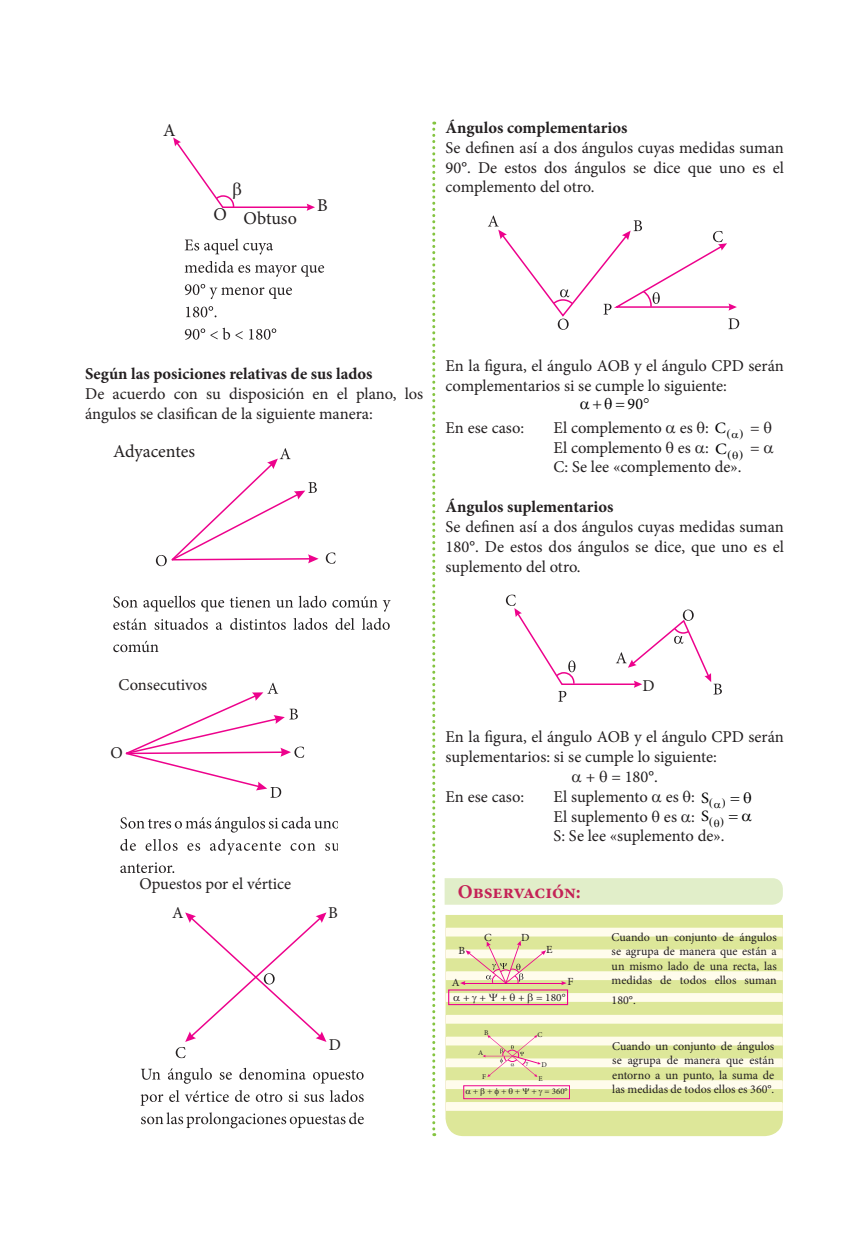
<style>
.page{position:relative;width:868px;height:1234px;background:#fff}
.page>*{position:absolute;margin:0;border:0;box-sizing:border-box;transform-origin:0 0}
.t1{font:700 19.5px "Minion Pro";letter-spacing:-.005em;color:#c42256}
.t2{font:18px "Minion Pro";color:#231f20}
.t3{font:16.5px/19.8px "Minion Pro";color:#231f20}
.t4{font:700 16.5px "Minion Pro";color:#231f20}
.t5{font:16.2px "Minion Pro";color:#000}
.t6{font:12px/14.4px "Minion Pro";color:#231f20;text-align:justify}
.t7{font:10.95px "Minion Pro";color:#231f20;scale:1.05 1}
.t8{font:8.7px "Minion Pro";color:#231f20}
.t9{font:7.2px "Minion Pro";color:#231f20}
.s1{font-size:15.75px;color:#000}
</style>
<div class="page">
<svg style="left:432px;top:122px;width:3px;height:1013px"></svg>
<svg style="left:185px;top:238px;width:88px;height:16px"></svg>
<svg style="left:185px;top:261px;width:139px;height:16px"></svg>
<svg style="left:185px;top:284px;width:107px;height:15px"></svg>
<svg style="left:186px;top:306px;width:30px;height:11px"></svg>
<svg style="left:185px;top:327px;width:57px;height:12px"></svg>
<svg style="left:249px;top:328px;width:27px;height:11px"></svg>
<svg style="left:326px;top:552px;width:9px;height:11px"></svg>
<svg style="left:156px;top:448px;width:162px;height:118px"></svg>
<svg style="left:113px;top:596px;width:24px;height:11px"></svg>
<svg style="left:201px;top:600px;width:23px;height:11px"></svg>
<svg style="left:230px;top:596px;width:40px;height:11px"></svg>
<svg style="left:276px;top:595px;width:50px;height:12px"></svg>
<svg style="left:143px;top:595px;width:52px;height:16px"></svg>
<svg style="left:332px;top:596px;width:45px;height:11px"></svg>
<svg style="left:383px;top:600px;width:7px;height:11px"></svg>
<svg style="left:113px;top:618px;width:33px;height:11px"></svg>
<svg style="left:154px;top:618px;width:54px;height:11px"></svg>
<svg style="left:216px;top:622px;width:6px;height:7px"></svg>
<svg style="left:230px;top:618px;width:56px;height:11px"></svg>
<svg style="left:293px;top:618px;width:34px;height:11px"></svg>
<svg style="left:335px;top:618px;width:19px;height:11px"></svg>
<svg style="left:362px;top:618px;width:27px;height:11px"></svg>
<svg style="left:113px;top:640px;width:45px;height:12px"></svg>
<svg style="left:125px;top:682px;width:179px;height:115px"></svg>
<svg style="left:120px;top:816px;width:217px;height:16px"></svg>
<svg style="left:120px;top:839px;width:16px;height:11px"></svg>
<svg style="left:145px;top:839px;width:32px;height:11px"></svg>
<svg style="left:187px;top:843px;width:13px;height:7px"></svg>
<svg style="left:210px;top:839px;width:71px;height:15px"></svg>
<svg style="left:290px;top:843px;width:25px;height:7px"></svg>
<svg style="left:325px;top:843px;width:12px;height:7px"></svg>
<svg style="left:120px;top:862px;width:54px;height:10px"></svg>
<svg style="left:176px;top:912px;width:150px;height:145px"></svg>
<svg style="left:141px;top:1068px;width:19px;height:11px"></svg>
<svg style="left:168px;top:1067px;width:44px;height:16px"></svg>
<svg style="left:220px;top:1072px;width:12px;height:7px"></svg>
<svg style="left:239px;top:1067px;width:67px;height:12px"></svg>
<svg style="left:313px;top:1070px;width:50px;height:13px"></svg>
<svg style="left:140px;top:1094px;width:23px;height:11px"></svg>
<svg style="left:169px;top:1090px;width:10px;height:11px"></svg>
<svg style="left:185px;top:1090px;width:44px;height:11px"></svg>
<svg style="left:235px;top:1090px;width:14px;height:11px"></svg>
<svg style="left:256px;top:1092px;width:26px;height:9px"></svg>
<svg style="left:289px;top:1091px;width:9px;height:10px"></svg>
<svg style="left:304px;top:1094px;width:20px;height:7px"></svg>
<svg style="left:330px;top:1090px;width:33px;height:11px"></svg>
<svg style="left:141px;top:1112px;width:223px;height:15px"></svg>
<svg style="left:488px;top:215px;width:251px;height:115px"></svg>
<svg style="left:506px;top:594px;width:215px;height:107px"></svg>
<div style="left:444px;top:878px;width:338px;height:26px;background:#e1eec9"></div>
<div style="left:445px;top:915px;width:337px;height:220px;background:#dde799"></div>
<svg style="left:445px;top:1014px;width:337px;height:9px;background:#fbf9e3"></svg>
<svg style="left:445px;top:1101px;width:337px;height:9px;background:#fbf9e2"></svg>
<svg style="left:445px;top:927px;width:337px;height:57px;background:#ececbe"></svg>
<svg style="left:173px;top:137px;width:142px;height:74px"></svg>
<svg style="left:445px;top:992px;width:337px;height:10px;background:#faf7e1"></svg>
<svg style="left:445px;top:1034px;width:337px;height:61px;background:#ebecbb"></svg>
<p class="t2" style="left:163px;top:119px;width:14px">A</p>
<p class="t2" style="left:213px;top:206px;width:85px">O Obtuso</p>
<p class="t2" style="left:317px;top:193px;width:12px">B</p>
<p class="t4" style="left:445px;top:116px;width:183px">Ángulos complementarios</p>
<p class="t3" style="left:445px;top:138px;width:340px;text-align:justify">Se definen así a dos ángulos cuyas medidas suman 90°. De estos dos ángulos se dice que uno es el complemento del otro.</p>
<p class="t4" style="left:85px;top:362px;width:289px">Según las posiciones relativas de sus lados</p>
<p class="t3" style="left:85px;top:384px;width:339px">De acuerdo con su disposición en el plano, los ángulos se clasifican de la siguiente manera:</p>
<p class="t2" style="left:113px;top:439px;width:83px">Adyacentes</p>
<p class="t3" style="left:445px;top:355px;width:340px">En la figura, el ángulo AOB y el ángulo CPD serán complementarios si se cumple lo siguiente:</p>
<p class="t5" style="left:627px;top:392px;width:17px">90</p>
<p class="t3" style="left:445px;top:417px;width:80px">En ese caso:</p>
<p class="t3" style="left:553px;top:417px;width:174px">El complemento es ❑: <span class="s1">C</span></p>
<p class="t3" style="left:750px;top:417px;width:23px">= ❑</p>
<p class="t3" style="left:553px;top:437px;width:174px">El complemento ❑ es : <sub>C</sub></p>
<p class="t3" style="left:750px;top:437px;width:11px">=</p>
<p class="t3" style="left:553px;top:457px;width:189px">C: Se lee «complemento de».</p>
<p class="t4" style="left:445px;top:495px;width:169px">Ángulos suplementarios</p>
<p class="t3" style="left:445px;top:516px;width:340px;text-align:justify">Se definen así a dos ángulos cuyas medidas suman 180°. De estos dos ángulos se dice, que uno es el suplemento del otro.</p>
<p class="t3" style="left:118px;top:675px;width:90px">Consecutivos</p>
<p class="t3" style="left:111px;top:742px;width:14px">O</p>
<p class="t3" style="left:172px;top:869px;width:121px;line-height:28.5px;text-indent:-33px">Opuestos por el vértice<br>A</p>
<p class="t3" style="left:328px;top:902px;width:11px">B</p>
<p class="t3" style="left:329px;top:1034px;width:14px">D</p>
<p class="t3" style="left:642px;top:675px;width:14px">D</p>
<p class="t3" style="left:445px;top:727px;width:340px">En la figura, el ángulo AOB y el ángulo CPD serán</p>
<p class="t3" style="left:445px;top:746px;width:273px">suplementarios: si se cumple lo siguiente:</p>
<p class="t3" style="left:585px;top:766px;width:74px">+ ❑ = 180°.</p>
<p class="t3" style="left:445px;top:786px;width:80px">En ese caso:</p>
<p class="t3" style="left:553px;top:786px;width:172px">El suplemento es ❑: <span class="s1">S<br></span>El suplemento ❑ es : <span class="s1">S<br></span>S: Se lee «suplemento de».</p>
<p class="t1" style="left:457px;top:877px;width:125px">Observación:</p>
<p class="t7" style="left:458px;top:943px;width:8px">B</p>
<p class="t7" style="left:452px;top:975px;width:9px">A</p>
<p class="t7" style="left:484px;top:930px;width:9px">C</p>
<p class="t7" style="left:521px;top:930px;width:9px">D</p>
<p class="t7" style="left:546px;top:942px;width:8px">E</p>
<p class="t7" style="left:567px;top:974px;width:7px">F</p>
<p class="t7" style="left:463px;top:989px;width:23px">+ +</p>
<p class="t7" style="left:500px;top:989px;width:64px">+ + = 180°</p>
<p class="t9" style="left:484px;top:1027px;width:6px">B</p>
<p class="t9" style="left:537px;top:1029px;width:6px">C</p>
<p class="t9" style="left:541px;top:1059px;width:7px">D</p>
<p class="t9" style="left:478px;top:1047px;width:7px">A</p>
<p class="t9" style="left:482px;top:1071px;width:5px">F</p>
<p class="t9" style="left:538px;top:1073px;width:6px">E</p>
<p class="t8" style="left:544px;top:1085px;width:25px">= 360°</p>
<p class="t6" style="left:611px;top:929px;width:167px">Cuando un conjunto de ángulos se agrupa de manera que están a un mismo lado de una recta, las medidas de todos ellos suman</p>
<p class="t6" style="left:611px;top:992px;width:26px">180°.</p>
<p class="t6" style="left:612px;top:1038px;width:164px">Cuando un conjunto de ángulos se agrupa de manera que están entorno a un punto, la suma de las medidas de todos ellos es 360°.</p>
</div>
